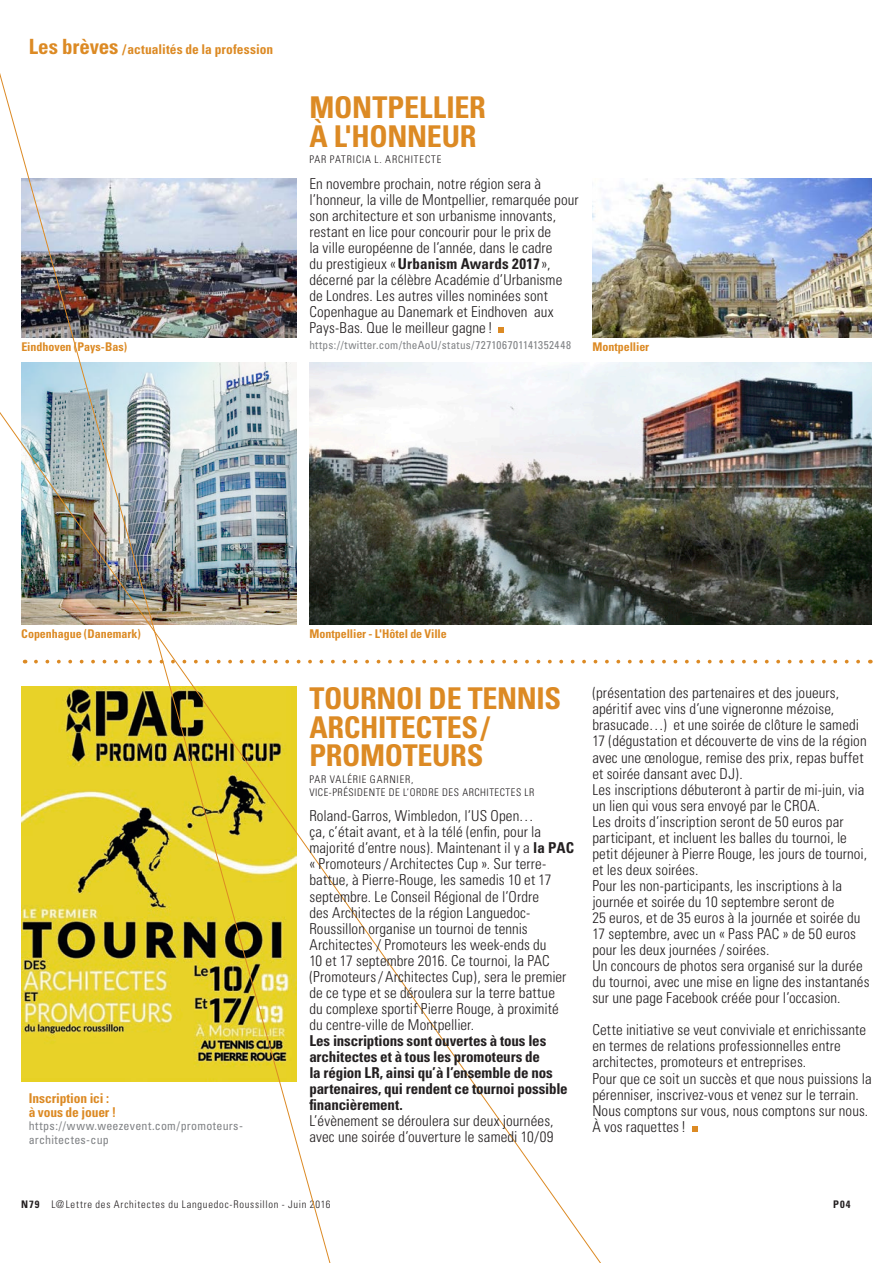
<style>
.page{position:relative;width:893px;height:1263px;background:#fff}
.page>*{position:absolute;margin:0;border:0;box-sizing:border-box;transform-origin:0 0}
.t1{font:700 condensed 30px/28.5px "Univers";letter-spacing:-.01em;color:#dc8a24}
.t2{font:300 condensed 15px/16px "Univers";letter-spacing:.005em;color:#231f20}
.t3{font:700 condensed 15px/16px "Univers";letter-spacing:-.01em;color:#231f20}
.t4{font:700 condensed 13.5px "Univers";color:#dc8a24}
.t5{font:700 condensed 12px "Univers";letter-spacing:-.005em;color:#dc8a24}
.t6{font:condensed 12px/13.5px "Univers";letter-spacing:.02em;color:#808285}
.t7{font:condensed 11.25px "Univers";letter-spacing:.03em;color:#808285}
.t8{font:300 condensed 10.5px "Univers";letter-spacing:.07em;color:#231f20}
.t9{font:300 condensed 10.5px "Univers";letter-spacing:.05em;color:#231f20}
.t10{font:700 condensed 10.5px "Univers";color:#231f20}
.s1{font-size:21px}
.s2{font-weight:700}
</style>
<div class="page">
<img style="left:337px;top:363px;width:535px;height:261px">
<img style="left:592px;top:178px;width:280px;height:159px">
<svg style="left:627px;top:660px;width:233px;height:3px"></svg>
<svg style="left:692px;top:1126px;width:5px;height:6px"></svg>
<svg style="left:498px;top:327px;width:6px;height:6px"></svg>
<svg style="left:337px;top:397px;width:287px;height:866px"></svg>
<img style="left:0;top:73px;width:337px;height:1190px">
<p class="t4" style="left:29px;top:41px;width:246px"><span class="s1">Les brèves</span> /actualités de la profession</p>
<p class="t1" style="left:309px;top:93px;width:178px">MONTPELLIER</p>
<p class="t1" style="left:309px;top:122px;width:169px">À L'HONNEUR</p>
<p class="t8" style="left:309px;top:153px;width:134px">PAR PATRICIA L. ARCHITECTE</p>
<p class="t2" style="left:309px;top:175px;width:271px">En novembre prochain, notre région sera à l’honneur, la ville de Montpellier, remarquée pour son architecture et son urbanisme innovants, restant en lice pour concourir pour le prix de<br>la ville européenne de l’année, dans le cadre<br>du prestigieux «<span class="s2">Urbanism Awards 2017</span> », décerné par la célèbre Académie d’Urbanisme de Londres. Les autres villes nominées sont Copenhague au Danemark et Eindhoven aux Pays-Bas. Que le meilleur gagne !</p>
<p class="t5" style="left:21px;top:339px;width:107px">Eindhoven (Pays-Bas)</p>
<p class="t7" style="left:309px;top:338px;width:263px">https://twitter.com/theAoU/status/727106701141352448</p>
<p class="t5" style="left:592px;top:339px;width:58px">Montpellier</p>
<p class="t5" style="left:21px;top:627px;width:121px">Copenhague (Danemark)</p>
<p class="t5" style="left:309px;top:627px;width:139px">Montpellier - L'Hôtel de Ville</p>
<p class="t4" style="left:29px;top:1090px;width:82px">Inscription ici :</p>
<p class="t4" style="left:29px;top:1104px;width:89px">à vous de jouer !</p>
<p class="t6" style="left:29px;top:1119px;width:216px">https://www.weezevent.com/promoteurs&shy;architectes-cup</p>
<p class="t1" style="left:309px;top:684px;width:253px">TOURNOI DE TENNIS</p>
<p class="t1" style="left:309px;top:713px;width:182px">ARCHITECTES/<br>PROMOTEURS</p>
<p class="t8" style="left:309px;top:773px;width:106px">PAR VALÉRIE GARNIER,</p>
<p class="t9" style="left:309px;top:786px;width:227px">VICE-PRÉSIDENTE DE L’ORDRE DES ARCHITECTES LR</p>
<p class="t2" style="left:309px;top:808px;width:226px">Roland-Garros, Wimbledon, l’US Open…</p>
<p class="t2" style="left:309px;top:824px;width:266px">ça, c’était avant, et à la télé (enfin, pour la majorité d’entre nous). Maintenant il y a <span class="s2">la PAC</span></p>
<p class="t2" style="left:309px;top:856px;width:259px">« Promoteurs/Architectes Cup ». Sur terre&shy;battue, à Pierre-Rouge, les samedis 10 et 17 septembre. Le Conseil Régional de l’Ordre<br>des Architectes de la région Languedoc-Roussillon organise un tournoi de tennis Architectes / Promoteurs les week-ends du<br>10 et 17 septembre 2016. Ce tournoi, la PAC (Promoteurs/Architectes Cup), sera le premier de ce type et se déroulera sur la terre battue</p>
<p class="t2" style="left:309px;top:1000px;width:251px">du complexe sportif Pierre Rouge, à proximité</p>
<p class="t2" style="left:309px;top:1017px;width:166px">du centre-ville de Montpellier.</p>
<p class="t3" style="left:309px;top:1032px;width:260px">Les inscriptions sont ouvertes à tous les architectes et à tous les promoteurs de<br>la région LR, ainsi qu’à l’ensemble de nos partenaires, qui rendent ce tournoi possible financièrement.</p>
<p class="t2" style="left:309px;top:1113px;width:246px">L’évènement se déroulera sur deux journées, avec une soirée d’ouverture le samedi 10/09</p>
<p class="t2" style="left:592px;top:685px;width:276px">(présentation des partenaires et des joueurs, apéritif avec vins d’une vigneronne mézoise, brasucade…) et une soirée de clôture le samedi 17 (dégustation et découverte de vins de la région avec une œnologue, remise des prix, repas buffet et soirée dansant avec DJ).</p>
<p class="t2" style="left:592px;top:781px;width:274px">Les inscriptions débuteront à partir de mi-juin, via un lien qui vous sera envoyé par le CROA.</p>
<p class="t2" style="left:592px;top:813px;width:276px">Les droits d’inscription seront de 50 euros par participant, et incluent les balles du tournoi, le petit déjeuner à Pierre Rouge, les jours de tournoi, et les deux soirées.</p>
<p class="t2" style="left:592px;top:878px;width:251px">Pour les non-participants, les inscriptions à la journée et soirée du 10 septembre seront de</p>
<p class="t2" style="left:592px;top:910px;width:269px">25 euros, et de 35 euros à la journée et soirée du<br>17 septembre, avec un « Pass PAC » de 50 euros pour les deux journées /soirées.</p>
<p class="t2" style="left:592px;top:958px;width:279px">Un concours de photos sera organisé sur la durée du tournoi, avec une mise en ligne des instantanés sur une page Facebook créée pour l’occasion.</p>
<p class="t2" style="left:592px;top:1022px;width:275px">Cette initiative se veut conviviale et enrichissante en termes de relations professionnelles entre architectes, promoteurs et entreprises.</p>
<p class="t2" style="left:592px;top:1070px;width:281px">Pour que ce soit un succès et que nous puissions la pérenniser, inscrivez-vous et venez sur le terrain.</p>
<p class="t2" style="left:592px;top:1102px;width:277px">Nous comptons sur vous, nous comptons sur nous.<br>À vos raquettes!</p>
<p class="t8" style="left:21px;top:1197px;width:311px"><span class="s2">N79</span> L@Lettre des Architectes du Languedoc-Roussillon - Juin 2016</p>
<p class="t10" style="left:833px;top:1197px;width:19px">P04</p>
</div>
